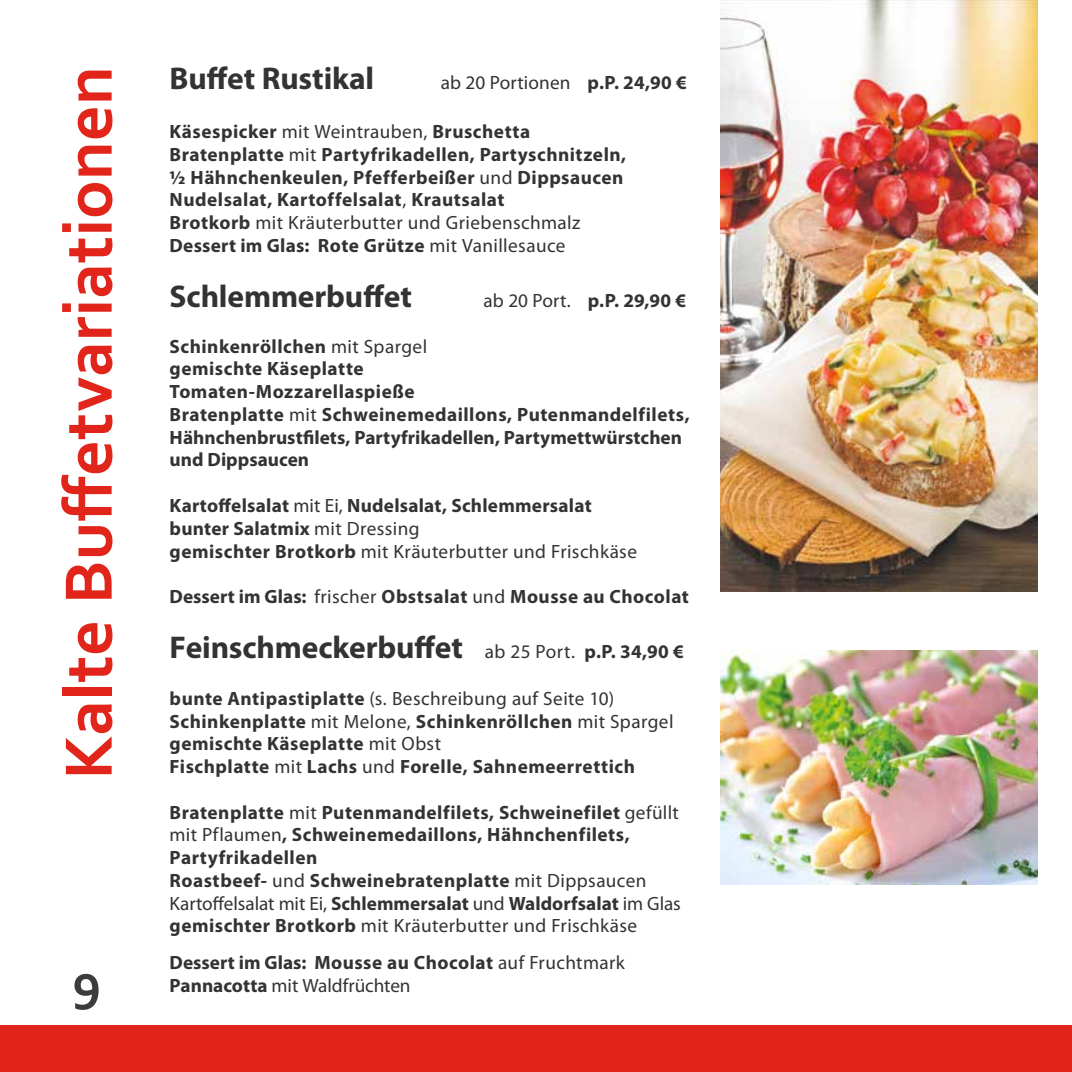
<style>
.page{position:relative;width:1072px;height:1072px;background:#fff}
.page>*{position:absolute;margin:0;border:0;box-sizing:border-box;transform-origin:0 0}
.t1{font:700 70px "Corbel";color:#e1251b}
.t2{font:700 52.5px "Corbel";color:#3c3c3b}
.t3{font:700 31.5px "Myriad Pro";letter-spacing:-.005em;color:#333332}
.t4{font:700 19.25px/22.8px "Myriad Pro";letter-spacing:.025em;color:#333332}
.t5{font:19.25px "Myriad Pro";letter-spacing:.005em;color:#333332}
.s1{font-weight:700}
.s2{font-weight:400}
.s3{font-weight:400;font-size:19.25px}
.s4{font-size:19.25px}
</style>
<div class="page">
<div style="left:0;top:1024px;width:1071px;height:47px;background:#e1251b"></div>
<img style="left:720px;top:651px;width:317px;height:233px">
<img style="left:720px;top:0;width:317px;height:591px">
<h1 class="t1" style="left:45px;top:779px;width:715px;rotate:-90deg">Kalte Buffetvariationen</h1>
<h3 class="t3" style="left:170px;top:58px;width:206px">Buffet Rustikal</h3>
<p class="t5" style="left:441px;top:71px;width:247px">ab 20 Portionen <span class="s1">p.P. 24,90 €</span></p>
<p class="t4" style="left:170px;top:119px;width:458px">Käsespicker <span class="s2">mit Weintrauben,</span> Bruschetta Bratenplatte <span class="s2">mit</span> Partyfrikadellen, Partyschnitzeln, ½ Hähnchenkeulen, Pfefferbeißer <span class="s2">und</span> Dippsaucen Nudelsalat, Kartoffelsalat<span class="s2">,</span> Krautsalat<br>Brotkorb <span class="s2">mit Kräuterbutter und Griebenschmalz </span>Dessert im Glas: Rote Grütze <span class="s2">mit Vanillesauce</span></p>
<h3 class="t3" style="left:170px;top:276px;width:244px">Schlemmerbuffet</h3>
<p class="t4" style="left:483px;top:289px;width:204px"><span class="s2">ab 20 Port.</span> p.P. 29,90 €</p>
<p class="t4" style="left:170px;top:334px;width:521px">Schinkenröllchen <span class="s2">mit Spargel<br></span>gemischte Käseplatte<br>Tomaten-Mozzarellaspieße<br>Bratenplatte <span class="s2">mit</span> Schweinemedaillons, Putenmandelfilets, Hähnchenbrustfilets, Partyfrikadellen, Partymettwürstchen und Dippsaucen</p>
<p class="t4" style="left:170px;top:493px;width:469px">Kartoffelsalat <span class="s2">mit Ei,</span> Nudelsalat, Schlemmersalat bunter Salatmix <span class="s2">mit Dressing<br></span>gemischter Brotkorb <span class="s2">mit Kräuterbutter und Frischkäse</span></p>
<p class="t4" style="left:170px;top:584px;width:521px">Dessert im Glas: <span class="s2">frischer</span> Obstsalat <span class="s2">und</span> Mousse au Chocolat</p>
<h3 class="t3" style="left:170px;top:627px;width:515px">Feinschmeckerbuffet <span class="s3">ab 25 Port.</span> <span class="s4">p.P. 34,90 €</span></h3>
<p class="t4" style="left:170px;top:686px;width:505px">bunte Antipastiplatte <span class="s2">(s. Beschreibung auf Seite 10)<br></span>Schinkenplatte <span class="s2">mit Melone,</span> Schinkenröllchen <span class="s2">mit Spargel </span>gemischte Käseplatte <span class="s2">mit Obst<br></span>Fischplatte <span class="s2">mit</span> Lachs <span class="s2">und</span> Forelle, Sahnemeerrettich</p>
<p class="t4" style="left:170px;top:800px;width:513px">Bratenplatte <span class="s2">mit</span> Putenmandelfilets, Schweinefilet <span class="s2">gefüllt mit Pflaumen</span>, Schweinemedaillons, Hähnchenfilets, Partyfrikadellen<br>Roastbeef- <span class="s2">und</span> Schweinebratenplatte <span class="s2">mit Dippsaucen Kartoffelsalat mit Ei,</span> Schlemmersalat <span class="s2">und</span> Waldorfsalat <span class="s2">im Glas </span>gemischter Brotkorb <span class="s2">mit Kräuterbutter und Frischkäse</span></p>
<p class="t4" style="left:170px;top:950px;width:457px">Dessert im Glas: Mousse au Chocolat <span class="s2">auf Fruchtmark<br></span>Pannacotta <span class="s2">mit Waldfrüchten</span></p>
<h2 class="t2" style="left:72px;top:949px;width:30px">9</h2>
</div>
